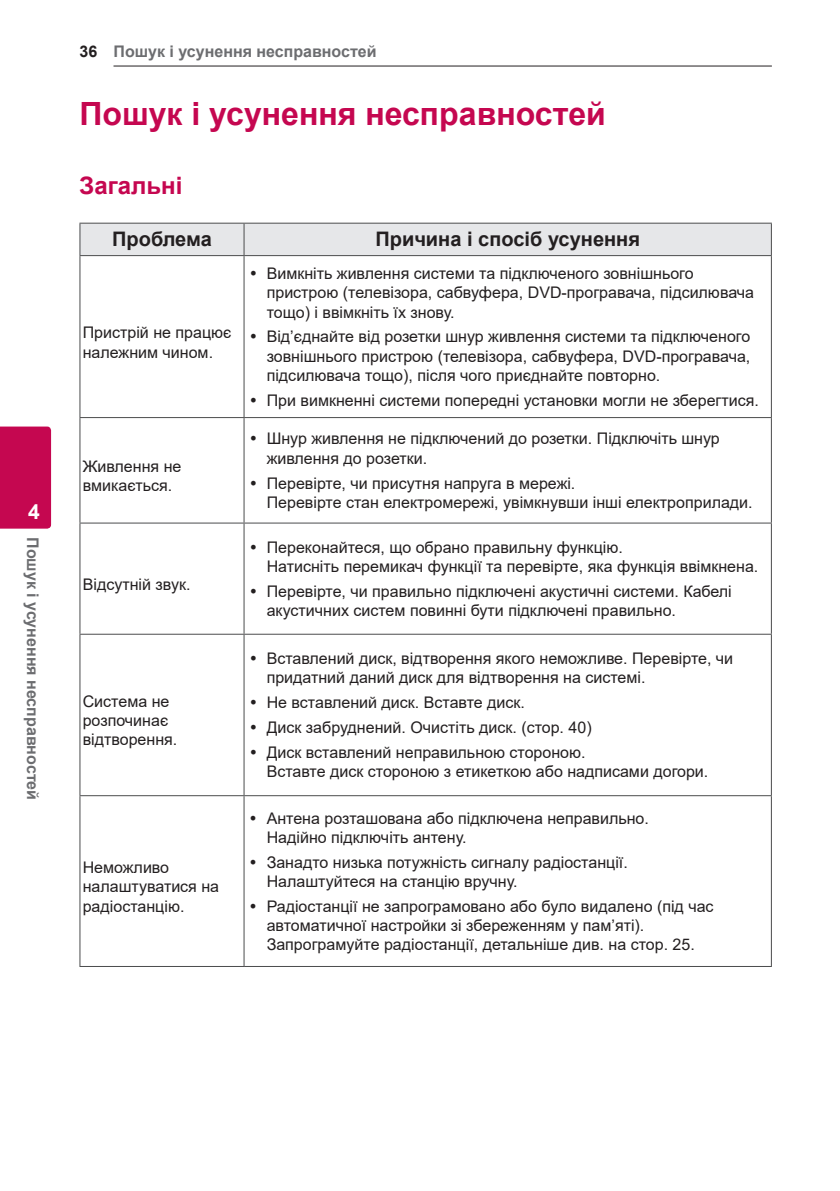
<style>
.page{position:relative;width:840px;height:1191px;background:#fff}
.page>*{position:absolute;margin:0;border:0;box-sizing:border-box;transform-origin:0 0}
.t1{font:700 32px "Arial";color:#c50750}
.t2{font:700 24px "Arial";color:#c50750}
.t3{font:700 21px "Arial";color:#fff}
.t4{font:700 20px "Arial";color:#231f20}
.t5{font:16px/19.2px "Arial";color:#231f20}
.t6{font:700 16px "Arial";color:#6c6d70}
.s1{color:#231f20}
</style>
<div class="page">
<hr style="left:113px;top:66px;width:658px;height:1px;background:#231f20">
<div style="left:0;top:426px;width:51px;height:102px;background:#c50750"></div>
<div style="left:80px;top:224px;width:690px;height:31px;background:#e6e7e9"></div>
<svg style="left:80px;top:256px;width:163px;height:710px"></svg>
<svg style="left:244px;top:256px;width:526px;height:710px"></svg>
<hr style="left:79px;top:223px;width:165px;height:1px;background:#4b4c4d">
<hr style="left:79px;top:224px;width:1px;height:31px;background:#4b4c4d">
<hr style="left:244px;top:223px;width:527px;height:1px;background:#4b4c4d">
<hr style="left:243px;top:224px;width:1px;height:31px;background:#4b4c4d">
<hr style="left:770px;top:224px;width:1px;height:31px;background:#4b4c4d">
<hr style="left:79px;top:256px;width:1px;height:161px;background:#4b4c4d">
<hr style="left:79px;top:255px;width:165px;height:1px;background:#4b4c4d">
<hr style="left:243px;top:256px;width:1px;height:161px;background:#4b4c4d">
<hr style="left:770px;top:256px;width:1px;height:161px;background:#4b4c4d">
<hr style="left:244px;top:255px;width:527px;height:1px;background:#4b4c4d">
<hr style="left:79px;top:418px;width:1px;height:104px;background:#4b4c4d">
<hr style="left:79px;top:417px;width:165px;height:1px;background:#4b4c4d">
<hr style="left:243px;top:418px;width:1px;height:104px;background:#4b4c4d">
<hr style="left:770px;top:418px;width:1px;height:104px;background:#4b4c4d">
<hr style="left:244px;top:417px;width:527px;height:1px;background:#4b4c4d">
<hr style="left:79px;top:523px;width:1px;height:110px;background:#4b4c4d">
<hr style="left:79px;top:522px;width:165px;height:1px;background:#4b4c4d">
<hr style="left:243px;top:523px;width:1px;height:110px;background:#4b4c4d">
<hr style="left:770px;top:523px;width:1px;height:110px;background:#4b4c4d">
<hr style="left:244px;top:522px;width:527px;height:1px;background:#4b4c4d">
<hr style="left:79px;top:634px;width:1px;height:161px;background:#4b4c4d">
<hr style="left:79px;top:633px;width:165px;height:1px;background:#4b4c4d">
<hr style="left:243px;top:634px;width:1px;height:161px;background:#4b4c4d">
<hr style="left:770px;top:634px;width:1px;height:161px;background:#4b4c4d">
<hr style="left:244px;top:633px;width:527px;height:1px;background:#4b4c4d">
<hr style="left:79px;top:796px;width:1px;height:170px;background:#4b4c4d">
<hr style="left:79px;top:795px;width:165px;height:1px;background:#4b4c4d">
<hr style="left:79px;top:966px;width:165px;height:1px;background:#4b4c4d">
<hr style="left:243px;top:796px;width:1px;height:170px;background:#4b4c4d">
<hr style="left:770px;top:796px;width:1px;height:170px;background:#4b4c4d">
<hr style="left:244px;top:795px;width:527px;height:1px;background:#4b4c4d">
<hr style="left:244px;top:966px;width:527px;height:1px;background:#4b4c4d">
<svg style="left:251px;top:271px;width:4px;height:5px"></svg>
<svg style="left:251px;top:334px;width:4px;height:5px"></svg>
<svg style="left:251px;top:397px;width:4px;height:5px"></svg>
<svg style="left:251px;top:436px;width:4px;height:5px"></svg>
<svg style="left:251px;top:480px;width:4px;height:5px"></svg>
<svg style="left:251px;top:544px;width:4px;height:5px"></svg>
<svg style="left:251px;top:588px;width:4px;height:5px"></svg>
<svg style="left:251px;top:656px;width:4px;height:5px"></svg>
<svg style="left:251px;top:700px;width:4px;height:5px"></svg>
<svg style="left:251px;top:725px;width:4px;height:4px"></svg>
<svg style="left:251px;top:750px;width:4px;height:4px"></svg>
<svg style="left:251px;top:815px;width:4px;height:5px"></svg>
<svg style="left:251px;top:859px;width:4px;height:5px"></svg>
<svg style="left:251px;top:903px;width:4px;height:5px"></svg>
<h3 class="t3" style="left:28px;top:497px;width:13px">4</h3>
<p class="t6" style="left:44px;top:537px;width:264px;rotate:90deg">Пошук і усунення несправностей</p>
<p class="t6" style="left:79px;top:40px;width:298px"><span class="s1">36</span> Пошук і усунення несправностей</p>
<h1 class="t1" style="left:79px;top:92px;width:527px">Пошук і усунення несправностей</h1>
<h2 class="t2" style="left:79px;top:169px;width:104px">Загальні</h2>
<p class="t4" style="left:112px;top:225px;width:101px">Проблема</p>
<p class="t4" style="left:375px;top:225px;width:266px">Причина і спосіб усунення</p>
<p class="t5" style="left:83px;top:323px;width:150px">Пристрій не працює належним чином.</p>
<p class="t5" style="left:83px;top:457px;width:100px">Живлення не вмикається.</p>
<p class="t5" style="left:83px;top:574px;width:109px">Відсутній звук.</p>
<p class="t5" style="left:83px;top:691px;width:96px">Система не розпочинає відтворення.</p>
<p class="t5" style="left:83px;top:858px;width:138px">Неможливо налаштуватися на радіостанцію.</p>
<p class="t5" style="left:266px;top:264px;width:488px">Вимкніть живлення системи та підключеного зовнішнього пристрою (телевізора, сабвуфера, DVD-програвача, підсилювача тощо) і ввімкніть їх знову.</p>
<p class="t5" style="left:266px;top:327px;width:485px;text-align:justify">Від’єднайте від розетки шнур живлення системи та підключеного зовнішнього пристрою (телевізора, сабвуфера, DVD-програвача, підсилювача тощо), після чого приєднайте повторно.</p>
<p class="t5" style="left:266px;top:390px;width:493px">При вимкненні системи попередні установки могли не зберегтися.</p>
<p class="t5" style="left:266px;top:429px;width:454px">Шнур живлення не підключений до розетки. Підключіть шнур живлення до розетки.</p>
<p class="t5" style="left:266px;top:473px;width:487px">Перевірте, чи присутня напруга в мережі.<br>Перевірте стан електромережі, увімкнувши інші електроприлади.</p>
<p class="t5" style="left:266px;top:537px;width:493px">Переконайтеся, що обрано правильну функцію.<br>Натисніть перемикач функції та перевірте, яка функція ввімкнена.</p>
<p class="t5" style="left:266px;top:581px;width:466px">Перевірте, чи правильно підключені акустичні системи. Кабелі акустичних систем повинні бути підключені правильно.</p>
<p class="t5" style="left:266px;top:649px;width:468px">Вставлений диск, відтворення якого неможливе. Перевірте, чи придатний даний диск для відтворення на системі.</p>
<p class="t5" style="left:266px;top:690px;width:326px;line-height:24.8px">Не вставлений диск. Вставте диск.<br>Диск забруднений. Очистіть диск. (стор. 40)<br>Диск вставлений неправильною стороною.</p>
<p class="t5" style="left:266px;top:762px;width:443px">Вставте диск стороною з етикеткою або надписами догори.</p>
<p class="t5" style="left:266px;top:808px;width:383px">Антена розташована або підключена неправильно.<br>Надійно підключіть антену.</p>
<p class="t5" style="left:266px;top:852px;width:362px">Занадто низька потужність сигналу радіостанції.<br>Налаштуйтеся на станцію вручну.</p>
<p class="t5" style="left:266px;top:896px;width:448px">Радіостанції не запрограмовано або було видалено (під час автоматичної настройки зі збереженням у пам’яті).<br>Запрограмуйте радіостанції, детальніше див. на стор. 25.</p>
</div>
